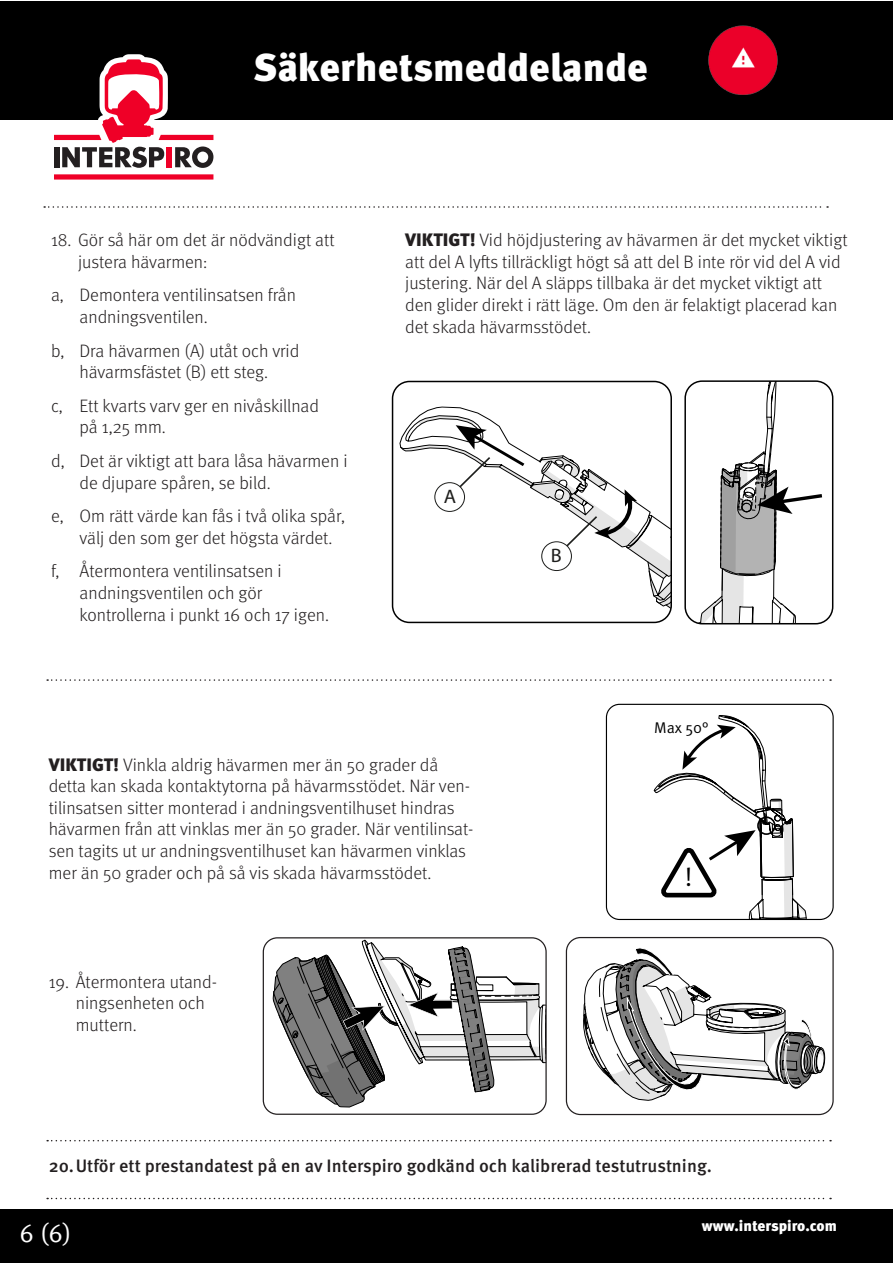
<style>
.page{position:relative;width:893px;height:1263px;background:#fff}
.page>*{position:absolute;margin:0;border:0;box-sizing:border-box;transform-origin:0 0}
.t1{font:900 39px "Meta Pro";color:#fff}
.t2{font:26.4px "Meta Pro Norm";color:#000}
.t3{font:25.5px "Meta Pro Norm";color:#fff}
.t4{font:19.5px "Myriad Pro";color:#1e1e1c}
.t5{font:300 18px/21.6px "Meta Pro";color:#231f20}
.t6{font:500 18px "Meta Pro";letter-spacing:-.005em;color:#231f20}
.t7{font:15.6px "Meta Pro Norm";color:#000}
.t8{font:900 15px "Meta Pro";color:#fff}
.s1{font-weight:900}
</style>
<div class="page">
<div style="left:0;top:1px;width:893px;height:118px;background:#000"></div>
<svg style="left:54px;top:54px;width:159px;height:126px"></svg>
<div style="left:0;top:1209px;width:893px;height:54px;background:#000"></div>
<img style="left:708px;top:25px;width:70px;height:70px">
<svg style="left:654px;top:715px;width:153px;height:203px"></svg>
<div style="left:606px;top:704px;width:228px;height:216px;border:1px solid #000;border-radius:13px"></div>
<svg style="left:47px;top:1198px;width:784px;height:1px"></svg>
<svg style="left:47px;top:679px;width:784px;height:2px"></svg>
<svg style="left:272px;top:939px;width:273px;height:170px"></svg>
<div style="left:263px;top:937px;width:284px;height:178px;border:1px solid #231f20;border-radius:14px"></div>
<svg style="left:583px;top:948px;width:242px;height:153px"></svg>
<div style="left:566px;top:937px;width:268px;height:178px;border:1px solid #231f20;border-radius:14px"></div>
<svg style="left:47px;top:1140px;width:784px;height:1px"></svg>
<svg style="left:44px;top:206px;width:784px;height:2px"></svg>
<svg style="left:400px;top:415px;width:271px;height:207px"></svg>
<div style="left:392px;top:381px;width:280px;height:242px;border:2px solid #000;border-radius:17px"></div>
<svg style="left:687px;top:383px;width:146px;height:241px"></svg>
<div style="left:684px;top:380px;width:149px;height:244px;border:2px solid #000;border-radius:17px"></div>
<h1 class="t1" style="left:253px;top:36px;width:396px">Säkerhetsmeddelande</h1>
<p class="t5" style="left:78px;top:228px;width:258px;text-indent:-27px">18. Gör så här om det är nödvändigt att justera hävarmen:</p>
<p class="t5" style="left:80px;top:283px;width:218px;text-indent:-28px">a, Demontera ventilinsatsen från andningsventilen.</p>
<p class="t5" style="left:51px;top:339px;width:250px;text-align:center">b, Dra hävarmen (A) utåt och vrid hävarmsfästet (B) ett steg.</p>
<p class="t5" style="left:80px;top:394px;width:241px;text-indent:-28px">c, Ett kvarts varv ger en nivåskillnad på 1,25 mm.</p>
<p class="t5" style="left:80px;top:449px;width:270px;text-indent:-28px">d, Det är viktigt att bara låsa hävarmen i de djupare spåren, se bild.</p>
<p class="t5" style="left:80px;top:504px;width:267px;text-indent:-28px">e, Om rätt värde kan fås i två olika spår, välj den som ger det högsta värdet.</p>
<p class="t5" style="left:80px;top:559px;width:251px;text-indent:-28px">f, Återmontera ventilinsatsen i andningsventilen och gör kontrollerna i punkt 16 och 17 igen.</p>
<p class="t5" style="left:405px;top:228px;width:444px"><span class="s1">VIKTIGT!</span> Vid höjdjustering av hävarmen är det mycket viktigt att del A lyfts tillräckligt högt så att del B inte rör vid del A vid justering. När del A släpps tillbaka är det mycket viktigt att den glider direkt i rätt läge. Om den är felaktigt placerad kan det skada hävarmsstödet.</p>
<p class="t4" style="left:444px;top:484px;width:14px">A</p>
<p class="t4" style="left:551px;top:543px;width:12px">B</p>
<p class="t7" style="left:654px;top:716px;width:56px">Max 50°</p>
<p class="t5" style="left:49px;top:752px;width:426px"><span class="s1">VIKTIGT!</span> Vinkla aldrig hävarmen mer än 50 grader då detta kan skada kontaktytorna på hävarmsstödet. När ven&shy;tilinsatsen sitter monterad i andningsventilhuset hindras hävarmen från att vinklas mer än 50 grader. När ventilinsat&shy;sen tagits ut ur andningsventilhuset kan hävarmen vinklas mer än 50 grader och på så vis skada hävarmsstödet.</p>
<p class="t5" style="left:76px;top:970px;width:143px;text-indent:-27px">19. Återmontera utand&shy;ningsenheten och muttern.</p>
<p class="t2" style="left:685px;top:857px;width:9px">!</p>
<p class="t6" style="left:49px;top:1152px;width:665px">20.Utför ett prestandatest på en av Interspiro godkänd och kalibrerad testutrustning.</p>
<p class="t3" style="left:20px;top:1214px;width:53px">6 (6)</p>
<p class="t8" style="left:702px;top:1213px;width:137px">www.interspiro.com</p>
</div>
